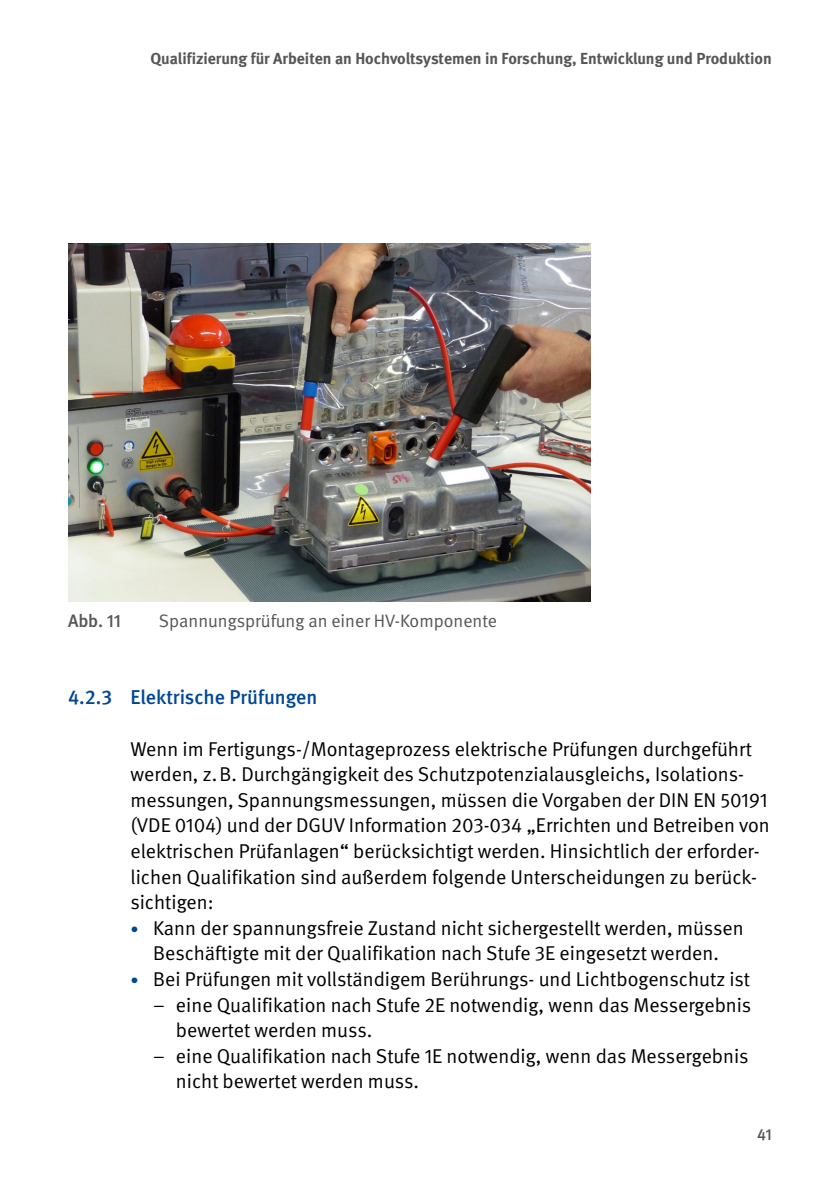
<style>
.page{position:relative;width:840px;height:1191px;background:#fff}
.page>*{position:absolute;margin:0;border:0;box-sizing:border-box;transform-origin:0 0}
.Fließtext_FT{font:20px/25.6px "DGUV Meta";color:#000}
.Überschriften_H3{font:500 20px "DGUV Meta";color:#004893}
.t1{font:18px "DGUV Meta";color:#565655}
.t2{font:500 18px "DGUV Meta";color:#565655}
.t3{font:700 16px "DGUV Meta";color:#565655}
.t4{font:500 16px "DGUV Meta";color:#565655}
.s1{font-size:16px;color:#004893}
</style>
<div class="page">
<img style="left:68px;top:244px;width:522px;height:358px">
<p class="t3" style="left:150px;top:49px;width:622px">Qualifizierung für Arbeiten an Hochvoltsystemen in Forschung, Entwicklung und Produktion</p>
<p class="t2" style="left:68px;top:611px;width:54px">Abb. 11</p>
<p class="t1" style="left:159px;top:611px;width:339px">Spannungsprüfung an einer HV-Komponente</p>
<h3 class="Überschriften_H3" style="left:68px;top:686px;width:251px">4.2.3 Elektrische Prüfungen</h3>
<p class="Fließtext_FT" style="left:130px;top:736px;width:640px">Wenn im Fertigungs-/Montageprozess elektrische Prüfungen durchgeführt werden, z.B. Durchgängigkeit des Schutzpotenzialausgleichs, Isolations&shy;messungen, Spannungsmessungen, müssen die Vorgaben der DIN EN 50191 (VDE 0104) und der DGUV Information 203-034 „Errichten und Betreiben von elektrischen Prüfanlagen“ berücksichtigt werden. Hinsichtlich der erforder&shy;lichen Qualifikation sind außerdem folgende Unterscheidungen zu berück&shy;sichtigen:</p>
<p class="Fließtext_FT" style="left:130px;top:915px;width:614px;text-align:center"><span class="s1">•</span> Kann der spannungsfreie Zustand nicht sichergestellt werden, müssen<br>Beschäftigte mit der Qualifikation nach Stufe 3E eingesetzt werden.</p>
<p class="Fließtext_FT" style="left:130px;top:966px;width:620px"><span class="s1">•</span> Bei Prüfungen mit vollständigem Berührungs- und Lichtbogenschutz ist</p>
<p class="Fließtext_FT" style="left:176px;top:992px;width:576px;text-indent:-23px">– eine Qualifikation nach Stufe 2E notwendig, wenn das Messergebnis bewertet werden muss.</p>
<p class="Fließtext_FT" style="left:176px;top:1043px;width:573px;text-indent:-23px">– eine Qualifikation nach Stufe 1E notwendig, wenn das Messergebnis nicht bewertet werden muss.</p>
<p class="t4" style="left:756px;top:1124px;width:16px">41</p>
</div>
